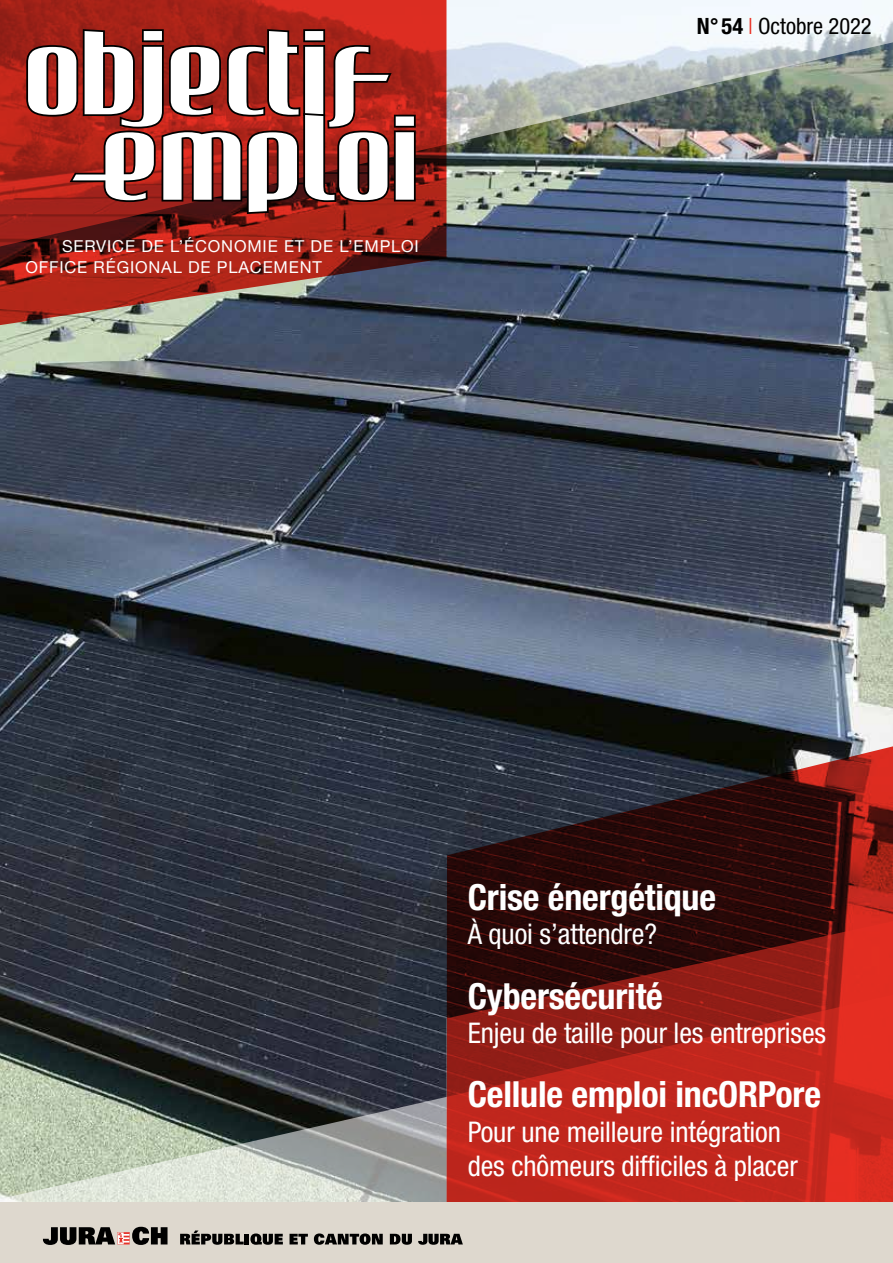
<style>
.page{position:relative;width:893px;height:1263px;background:#fff}
.page>*{position:absolute;margin:0;border:0;box-sizing:border-box;transform-origin:0 0}
.t1{font:700 condensed 36px "Helvetica Neue LT Std";letter-spacing:-.005em;color:#fff}
.t2{font:condensed 28.5px/34.2px "Helvetica Neue LT Std";letter-spacing:-.005em;color:#fff}
.t3{font:condensed 22.5px "Helvetica Neue LT Std";color:#000}
.t4{font:16.5px/21px "Helvetica Neue LT Std";letter-spacing:.05em;color:#fff}
.s1{font-weight:700}
.s2{font-weight:300;color:#e92f23}
</style>
<div class="page">
<img style="left:0;top:249px;width:893px;height:743px">
<svg style="left:0;top:992px;width:446px;height:211px;background:#69706d"></svg>
<svg style="left:446px;top:743px;width:447px;height:460px;background:#781e1a"></svg>
<img style="left:446px;top:0;width:447px;height:249px">
<div style="left:0;top:1203px;width:893px;height:60px;background:#ded8ce"></div>
<svg style="left:43px;top:1227px;width:125px;height:18px"></svg>
<svg style="left:180px;top:1230px;width:64px;height:15px"></svg>
<hr style="left:245px;top:1234px;width:4px;height:10px;background:#000">
<svg style="left:250px;top:1233px;width:33px;height:12px"></svg>
<svg style="left:290px;top:1234px;width:18px;height:10px"></svg>
<svg style="left:314px;top:1233px;width:69px;height:12px"></svg>
<svg style="left:390px;top:1234px;width:22px;height:11px"></svg>
<svg style="left:418px;top:1234px;width:45px;height:11px"></svg>
<svg style="left:0;top:0;width:446px;height:327px;background:#92312c"></svg>
<svg style="left:26px;top:29px;width:390px;height:185px"></svg>
<p class="t4" style="left:26px;top:235px;width:395px;text-indent:36px">SERVICE DE L’ÉCONOMIE ET DE L’EMPLOI<br>OFFICE RÉGIONAL DE PLACEMENT</p>
<p class="t3" style="left:697px;top:13px;width:176px"><span class="s1">N° 54</span> <span class="s2">I</span> Octobre 2022</p>
<p class="t1" style="left:468px;top:875px;width:250px">Crise énergétique</p>
<p class="t2" style="left:468px;top:917px;width:191px">À quoi s’attendre?</p>
<p class="t1" style="left:468px;top:974px;width:197px">Cybersécurité</p>
<p class="t2" style="left:468px;top:1015px;width:360px">Enjeu de taille pour les entreprises</p>
<p class="t1" style="left:468px;top:1073px;width:355px">Cellule emploi incORPore</p>
<p class="t2" style="left:468px;top:1114px;width:332px">Pour une meilleure intégration des chômeurs difficiles à placer</p>
</div>
